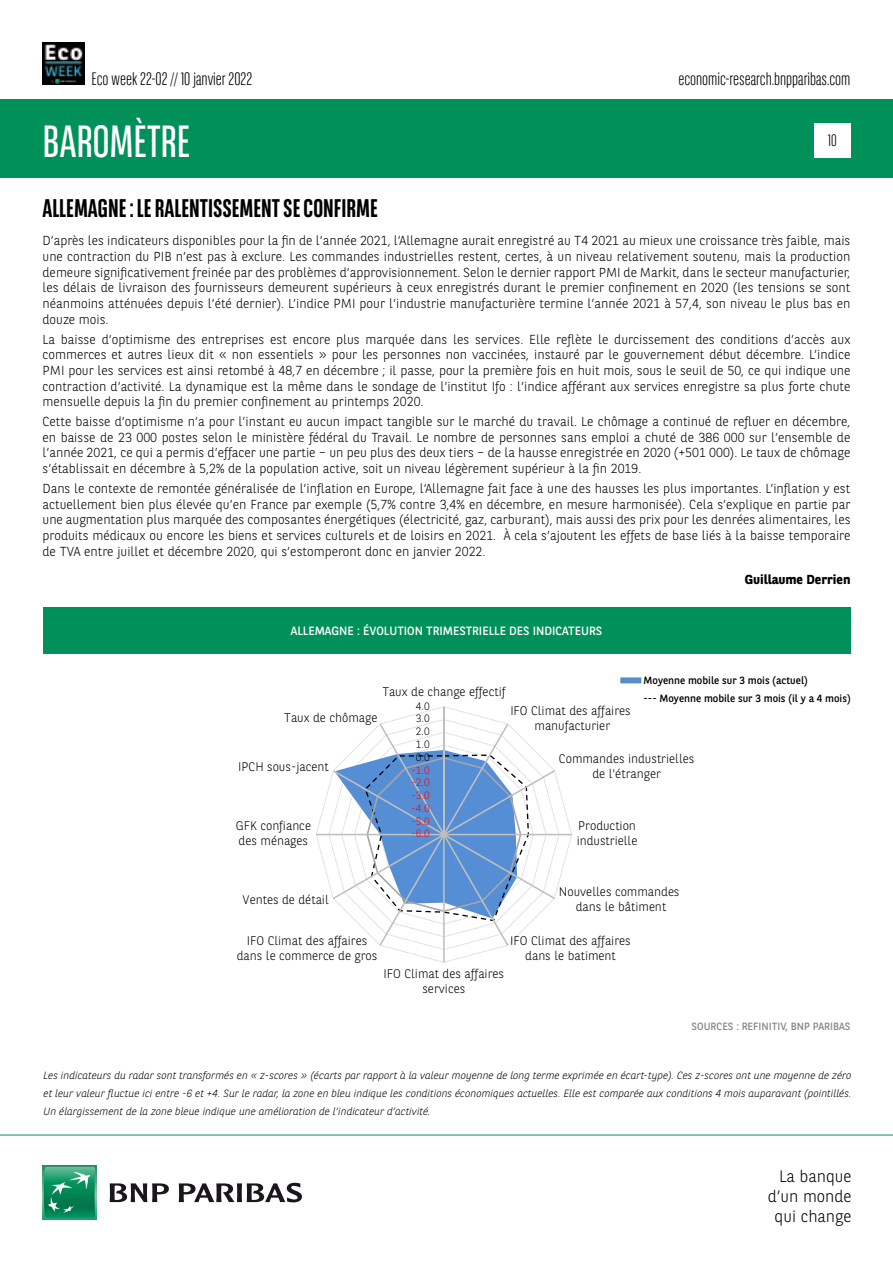
<style>
.page{position:relative;width:893px;height:1263px;background:#fff}
.page>*{position:absolute;margin:0;border:0;box-sizing:border-box;transform-origin:0 0}
.t1{font:45px "BNPP Sans Condensed";color:#fff}
.t2{font:700 25.5px "BNPP Sans Condensed";color:#000}
.t3{font:300 18px "BNPP Sans Condensed";color:#000}
.t4{font:300 16.5px/19.8px "BNPP Sans";color:#000;text-align:right}
.t5{font:300 16.5px "BNPP Sans Condensed";color:#000}
.t6{font:300 13.05px/15.6px "BNPP Sans";color:#000;text-align:justify}
.t7{font:700 13.05px "BNPP Sans";color:#000}
.t8{font:300 12.45px/14.9px "BNPP Sans";color:#000;text-align:center}
.t9{font:12px "BNPP Sans";color:#fff}
.t10{font:300 10.65px "BNPP Sans";color:#f00}
.t11{font:300 10.65px "BNPP Sans";color:#000}
.t12{font:italic 300 10.5px/18px "BNPP Sans";color:#000;text-align:justify}
.t13{font:10.5px/18px "BNPP Sans";color:#000}
.t14{font:10.5px "BNPP Sans";color:#878787}
</style>
<div class="page">
<div style="left:1px;top:99px;width:892px;height:78px;background:#00915b"></div>
<svg style="left:43px;top:1166px;width:53px;height:53px"></svg>
<svg style="left:44px;top:1167px;width:51px;height:51px;background:#26996e"></svg>
<svg style="left:110px;top:1183px;width:59px;height:19px"></svg>
<svg style="left:179px;top:1183px;width:123px;height:19px"></svg>
<hr style="left:0;top:1135px;width:893px;height:1px;background:#00915b">
<div style="left:814px;top:123px;width:36px;height:34px;background:#fff"></div>
<img style="left:43px;top:43px;width:42px;height:42px">
<svg style="left:316px;top:706px;width:256px;height:257px"></svg>
<div style="left:43px;top:607px;width:807px;height:47px;background:#00915b"></div>
<div style="left:620px;top:677px;width:21px;height:6px;background:#568cc9"></div>
<h3 class="t3" style="left:91px;top:67px;width:162px">Eco week 22-02 // 10 janvier 2022</h3>
<h1 class="t1" style="left:43px;top:113px;width:149px">BAROMÈTRE</h1>
<h3 class="t3" style="left:678px;top:67px;width:174px">economic-research.bnpparibas.com</h3>
<p class="t5" style="left:828px;top:130px;width:10px">10</p>
<h2 class="t2" style="left:43px;top:193px;width:337px">ALLEMAGNE : LE RALENTISSEMENT SE CONFIRME</h2>
<p class="t6" style="left:43px;top:232px;width:809px">D’après les indicateurs disponibles pour la fin de l’année 2021, l’Allemagne aurait enregistré au T4 2021 au mieux une croissance très faible, mais une contraction du PIB n’est pas à exclure. Les commandes industrielles restent, certes, à un niveau relativement soutenu, mais la production demeure significativement freinée par des problèmes d’approvisionnement. Selon le dernier rapport PMI de Markit, dans le secteur manufacturier, les délais de livraison des fournisseurs demeurent supérieurs à ceux enregistrés durant le premier confinement en 2020 (les tensions se sont néanmoins atténuées depuis l’été dernier). L’indice PMI pour l’industrie manufacturière termine l’année 2021 à 57,4, son niveau le plus bas en douze mois.</p>
<p class="t6" style="left:43px;top:331px;width:810px">La baisse d’optimisme des entreprises est encore plus marquée dans les services. Elle reflète le durcissement des conditions d’accès aux commerces et autres lieux dit « non essentiels » pour les personnes non vaccinées, instauré par le gouvernement début décembre. L’indice PMI pour les services est ainsi retombé à 48,7 en décembre ; il passe, pour la première fois en huit mois, sous le seuil de 50, ce qui indique une contraction d’activité. La dynamique est la même dans le sondage de l’institut Ifo : l’indice afférant aux services enregistre sa plus forte chute mensuelle depuis la fin du premier confinement au printemps 2020.</p>
<p class="t6" style="left:43px;top:413px;width:809px">Cette baisse d’optimisme n’a pour l’instant eu aucun impact tangible sur le marché du travail. Le chômage a continué de refluer en décembre, en baisse de 23 000 postes selon le ministère fédéral du Travail. Le nombre de personnes sans emploi a chuté de 386 000 sur l’ensemble de l’année 2021, ce qui a permis d’effacer une partie – un peu plus des deux tiers – de la hausse enregistrée en 2020 (+501 000). Le taux de chômage s’établissait en décembre à 5,2% de la population active, soit un niveau légèrement supérieur à la fin 2019.</p>
<p class="t6" style="left:43px;top:480px;width:809px">Dans le contexte de remontée généralisée de l’inflation en Europe, l’Allemagne fait face à une des hausses les plus importantes. L’inflation y est actuellement bien plus élevée qu’en France par exemple (5,7% contre 3,4% en décembre, en mesure harmonisée). Cela s’explique en partie par une augmentation plus marquée des composantes énergétiques (électricité, gaz, carburant), mais aussi des prix pour les denrées alimentaires, les produits médicaux ou encore les biens et services culturels et de loisirs en 2021. À cela s’ajoutent les effets de base liés à la baisse temporaire de TVA entre juillet et décembre 2020, qui s’estomperont donc en janvier 2022.</p>
<p class="t7" style="left:745px;top:571px;width:107px">Guillaume Derrien</p>
<p class="t9" style="left:291px;top:623px;width:313px">ALLEMAGNE : ÉVOLUTION TRIMESTRIELLE DES INDICATEURS</p>
<p class="t13" style="left:644px;top:671px;width:209px">Moyenne mobile sur 3 mois (actuel)<br>--- Moyenne mobile sur 3 mois (il y a 4 mois)</p>
<p class="t8" style="left:382px;top:684px;width:125px">Taux de change effectif</p>
<p class="t11" style="left:416px;top:699px;width:15px">4.0</p>
<p class="t8" style="left:510px;top:702px;width:122px">IFO Climat des affaires manufacturier</p>
<p class="t8" style="left:559px;top:751px;width:137px">Commandes industrielles de l'étranger</p>
<p class="t8" style="left:577px;top:817px;width:62px;text-align:left">Production industrielle</p>
<p class="t8" style="left:284px;top:710px;width:95px">Taux de chômage</p>
<p class="t11" style="left:416px;top:711px;width:15px">3.0</p>
<p class="t11" style="left:416px;top:724px;width:15px">2.0</p>
<p class="t11" style="left:416px;top:737px;width:15px">1.0</p>
<p class="t11" style="left:416px;top:750px;width:15px">0.0</p>
<p class="t8" style="left:238px;top:758px;width:92px">IPCH sous-jacent</p>
<p class="t10" style="left:411px;top:762px;width:20px">-1.0</p>
<p class="t10" style="left:411px;top:775px;width:20px">-2.0</p>
<p class="t10" style="left:411px;top:788px;width:20px">-3.0</p>
<p class="t10" style="left:411px;top:801px;width:20px">-4.0</p>
<p class="t10" style="left:411px;top:814px;width:20px">-5.0</p>
<p class="t8" style="left:236px;top:817px;width:77px;text-align:left">GFK confiance des ménages</p>
<p class="t10" style="left:411px;top:826px;width:20px">-6.0</p>
<p class="t8" style="left:243px;top:891px;width:88px">Ventes de détail</p>
<p class="t8" style="left:237px;top:932px;width:142px">IFO Climat des affaires dans le commerce de gros</p>
<p class="t8" style="left:384px;top:966px;width:122px">IFO Climat des affaires services</p>
<p class="t8" style="left:559px;top:884px;width:122px">Nouvelles commandes dans le bâtiment</p>
<p class="t8" style="left:510px;top:932px;width:122px">IFO Climat des affaires dans le batiment</p>
<p class="t14" style="left:691px;top:1019px;width:160px">SOURCES : REFINITIV, BNP PARIBAS</p>
<p class="t12" style="left:44px;top:1066px;width:809px">Les indicateurs du radar sont transformés en « z-scores » (écarts par rapport à la valeur moyenne de long terme exprimée en écart-type). Ces z-scores ont une moyenne de zéro et leur valeur fluctue ici entre -6 et +4. Sur le radar, la zone en bleu indique les conditions économiques actuelles. Elle est comparée aux conditions 4 mois auparavant (pointillés.<br>Un élargissement de la zone bleue indique une amélioration de l’indicateur d’activité.</p>
<p class="t4" style="left:768px;top:1165px;width:85px">La banque d’un monde qui change</p>
</div>
